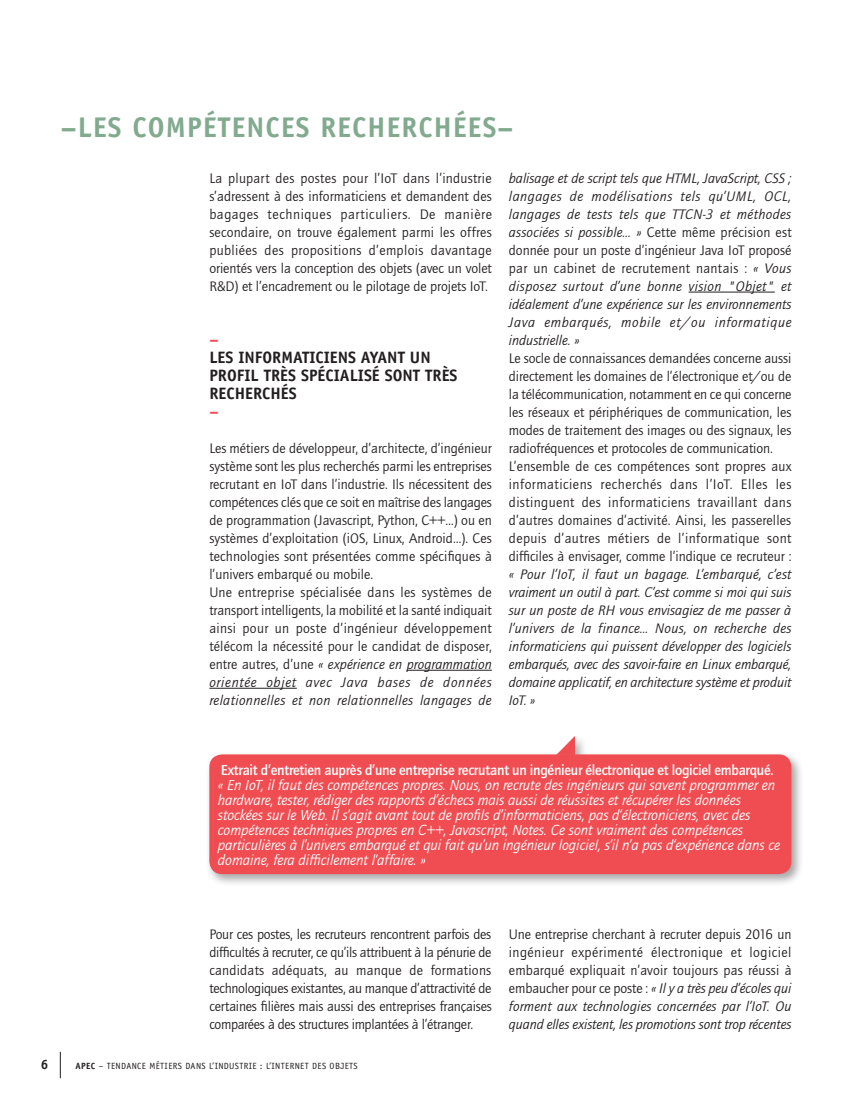
<style>
.page{position:relative;width:851px;height:1106px;background:#fff}
.page>*{position:absolute;margin:0;border:0;box-sizing:border-box;transform-origin:0 0}
.t1{font:700 28.5px "Officina Sans";letter-spacing:.04em;color:#82aa8e}
.t2{font:700 16.5px/18px "Officina Sans";color:#231f20}
.t3{font:700 16.5px "Officina Sans";color:#ef4d52}
.t4{font:italic 15px/15px "Quay Itc T";letter-spacing:-.005em;color:#fff}
.t5{font:700 15px "Quay Itc T";letter-spacing:-.02em;color:#fff}
.t6{font:14.25px/18px "Quay Itc T";color:#231f20;text-align:justify}
.t7{font:italic 14.25px/18px "Quay Itc T";letter-spacing:-.005em;color:#231f20;text-align:justify}
.t8{font:700 13.5px "Officina Sans";color:#231f20}
.t9{font:9px "Officina Sans";letter-spacing:.04em;color:#231f20}
.s1{font-style:normal}
.s2{font-style:italic}
.s3{font-weight:700}
</style>
<div class="page">
<svg style="left:60px;top:1051px;width:1px;height:27px"></svg>
<div style="left:206px;top:733px;width:597px;height:153px;background:#231f20;opacity:.4"></div>
<div style="left:209px;top:754px;width:582px;height:120px;background:#ef4d52;border-radius:13px"></div>
<svg style="left:556px;top:736px;width:19px;height:19px"></svg>
<hr style="left:406px;top:670px;width:86px;height:1px;background:#231f20">
<hr style="left:209px;top:688px;width:88px;height:1px;background:#231f20">
<hr style="left:688px;top:292px;width:86px;height:1px;background:#231f20">
<h1 class="t1" style="left:61px;top:110px;width:454px">–LES COMPÉTENCES RECHERCHÉES–</h1>
<p class="t6" style="left:209px;top:169px;width:284px">La plupart des postes pour l’IoT dans l’industrie s’adressent à des informaticiens et demandent des bagages techniques particuliers. De manière secondaire, on trouve également parmi les offres publiées des propositions d’emplois davantage orientés vers la conception des objets (avec un volet R&amp;D) et l’encadrement ou le pilotage de projets IoT.</p>
<p class="t7" style="left:509px;top:169px;width:284px">balisage et de script tels que HTML, JavaScript, CSS ; langages de modélisations tels qu’UML, OCL, langages de tests tels que TTCN-3 et méthodes associées si possible… » <span class="s1">Cette même précision est donnée pour un poste d’ingénieur Java IoT proposé par un cabinet de recrutement nantais :</span> « Vous disposez surtout d’une bonne vision "Objet" et idéalement d’une expérience sur les environnements Java embarqués, mobile et/ou informatique industrielle. »</p>
<p class="t6" style="left:509px;top:349px;width:284px;text-align:left">Le socle de connaissances demandées concerne aussi directement les domaines de l’électronique et/ou de la télécommunication, notamment en ce qui concerne les réseaux et périphériques de communication, les modes de traitement des images ou des signaux, les radiofréquences et protocoles de communication.<br>L’ensemble de ces compétences sont propres aux informaticiens recherchés dans l’IoT. Elles les distinguent des informaticiens travaillant dans d’autres domaines d’activité. Ainsi, les passerelles depuis d’autres métiers de l’informatique sont difficiles à envisager, comme l’indique ce recruteur :</p>
<p class="t7" style="left:509px;top:565px;width:284px">« Pour l’IoT, il faut un bagage. L’embarqué, c’est vraiment un outil à part. C’est comme si moi qui suis sur un poste de RH vous envisagiez de me passer à l’univers de la finance… Nous, on recherche des informaticiens qui puissent développer des logiciels embarqués, avec des savoir-faire en Linux embarqué, domaine applicatif, en architecture système et produit IoT. »</p>
<p class="t3" style="left:209px;top:329px;width:11px">–</p>
<p class="t2" style="left:209px;top:348px;width:250px">LES INFORMATICIENS AYANT UN<br>PROFIL TRÈS SPÉCIALISÉ SONT TRÈS<br>RECHERCHÉS</p>
<p class="t3" style="left:209px;top:401px;width:11px">–</p>
<p class="t6" style="left:209px;top:439px;width:284px;text-align:left">Les métiers de développeur, d’architecte, d’ingénieur système sont les plus recherchés parmi les entreprises recrutant en IoT dans l’industrie. Ils nécessitent des compétences clés que ce soit en maîtrise des langages de programmation (Javascript, Python, C++…) ou en systèmes d’exploitation (iOS, Linux, Android…). Ces technologies sont présentées comme spécifiques à l’univers embarqué ou mobile.<br>Une entreprise spécialisée dans les systèmes de transport intelligents, la mobilité et la santé indiquait ainsi pour un poste d’ingénieur développement télécom la nécessité pour le candidat de disposer, entre autres, d’une <span class="s2">« expérience en programmation orientée objet avec Java bases de données relationnelles et non relationnelles langages de</span></p>
<p class="t5" style="left:221px;top:761px;width:554px">Extrait d’entretien auprès d’une entreprise recrutant un ingénieur électronique et logiciel embarqué.</p>
<p class="t4" style="left:218px;top:777px;width:564px">« En IoT, il faut des compétences propres. Nous, on recrute des ingénieurs qui savent programmer en hardware, tester, rédiger des rapports d’échecs mais aussi de réussites et récupérer les données stockées sur le Web. Il s’agit avant tout de profils d’informaticiens, pas d’électroniciens, avec des compétences techniques propres en C++, Javascript, Notes. Ce sont vraiment des compétences particulières à l’univers embarqué et qui fait qu’un ingénieur logiciel, s’il n’a pas d’expérience dans ce domaine, fera difficilement l’affaire. »</p>
<p class="t6" style="left:209px;top:925px;width:284px">Pour ces postes, les recruteurs rencontrent parfois des difficultés à recruter, ce qu’ils attribuent à la pénurie de candidats adéquats, au manque de formations technologiques existantes, au manque d’attractivité de certaines filières mais aussi des entreprises françaises comparées à des structures implantées à l’étranger.</p>
<p class="t8" style="left:41px;top:1055px;width:9px">6</p>
<p class="t9" style="left:76px;top:1060px;width:283px"><span class="s3">APEC</span> – TENDANCE MÉTIERS DANS L’INDUSTRIE : L’INTERNET DES OBJETS</p>
<p class="t6" style="left:509px;top:925px;width:284px">Une entreprise cherchant à recruter depuis 2016 un ingénieur expérimenté électronique et logiciel embarqué expliquait n’avoir toujours pas réussi à embaucher pour ce poste : <span class="s2">« Il y a très peu d’écoles qui forment aux technologies concernées par l’IoT. Ou quand elles existent, les promotions sont trop récentes</span></p>
</div>
